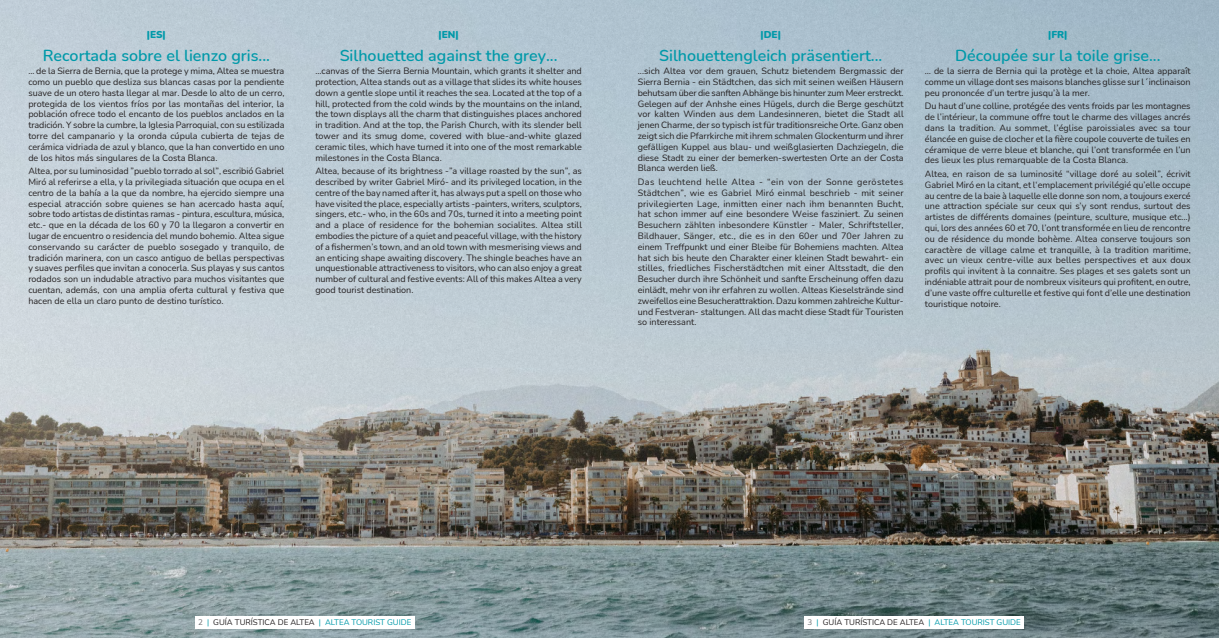
<style>
.page{position:relative;width:1219px;height:638px;background:#fff}
.page>*{position:absolute;margin:0;border:0;box-sizing:border-box;transform-origin:0 0}
.t1{font:600 16px "Nunito";color:#0099a9}
.t2{font:900 10px "Nunito";color:#0099a9}
.t3{font:9px/10.8px "Nunito";color:#231f20;text-align:justify}
.t4{font:8px "Nunito";color:#231f20}
.s1{color:#6c6d70}
.s2{color:#0099a9}
</style>
<div class="page">
<img style="left:0;top:0;width:1219px;height:638px">
<div style="left:804px;top:617px;width:220px;height:12px;background:#fff"></div>
<div style="left:195px;top:617px;width:220px;height:12px;background:#fff"></div>
<p class="t2" style="left:147px;top:28px;width:20px">|ES|</p>
<h1 class="t1" style="left:43px;top:44px;width:229px">Recortada sobre el lienzo gris...</h1>
<p class="t3" style="left:28px;top:65px;width:258px">... de la Sierra de Bernia, que la protege y mima, Altea se muestra como un pueblo que desliza sus blancas casas por la pendiente suave de un otero hasta llegar al mar. Desde lo alto de un cerro, protegida de los vientos fríos por las montañas del interior, la población ofrece todo el encanto de los pueblos anclados en la tradición. Y sobre la cumbre, la Iglesia Parroquial, con su estilizada torre del campanario y la oronda cúpula cubierta de tejas de cerámica vidriada de azul y blanco, que la han convertido en uno de los hitos más singulares de la Costa Blanca.</p>
<p class="t3" style="left:28px;top:165px;width:258px">Altea, por su luminosidad ”pueblo torrado al sol”, escribió Gabriel Miró al referirse a ella, y la privilegiada situación que ocupa en el centro de la bahía a la que da nombre, ha ejercido siempre una especial atracción sobre quienes se han acercado hasta aquí, sobre todo artistas de distintas ramas - pintura, escultura, música, etc.- que en la década de los 60 y 70 la llegaron a convertir en lugar de encuentro o residencia del mundo bohemio. Altea sigue conservando su carácter de pueblo sosegado y tranquilo, de tradición marinera, con un casco antiguo de bellas perspectivas y suaves perfiles que invitan a conocerla. Sus playas y sus cantos rodados son un indudable atractivo para muchos visitantes que cuentan, además, con una amplia oferta cultural y festiva que hacen de ella un claro punto de destino turístico.</p>
<p class="t2" style="left:439px;top:28px;width:22px">|EN|</p>
<h1 class="t1" style="left:340px;top:44px;width:219px">Silhouetted against the grey...</h1>
<p class="t3" style="left:315px;top:65px;width:268px">...canvas of the Sierra Bernia Mountain, which grants it shelter and protection, Altea stands out as a village that slides its white houses down a gentle slope until it reaches the sea. Located at the top of a hill, protected from the cold winds by the mountains on the inland, the town displays all the charm that distinguishes places anchored in tradition. And at the top, the Parish Church, with its slender bell tower and its smug dome, covered with blue-and-white glazed ceramic tiles, which have turned it into one of the most remarkable milestones in the Costa Blanca.</p>
<p class="t3" style="left:315px;top:165px;width:268px">Altea, because of its brightness -”a village roasted by the sun”, as described by writer Gabriel Miró- and its privileged location, in the centre of the bay named after it, has always put a spell on those who have visited the place, especially artists -painters, writers, sculptors, singers, etc.- who, in the 60s and 70s, turned it into a meeting point and a place of residence for the bohemian socialites. Altea still embodies the picture of a quiet and peaceful village, with the history of a fishermen’s town, and an old town with mesmerising views and an enticing shape awaiting discovery. The shingle beaches have an unquestionable attractiveness to visitors, who can also enjoy a great number of cultural and festive events: All of this makes Altea a very good tourist destination.</p>
<p class="t2" style="left:761px;top:28px;width:22px">|DE|</p>
<h1 class="t1" style="left:659px;top:44px;width:225px">Silhouettengleich präsentiert...</h1>
<p class="t3" style="left:638px;top:65px;width:267px">...sich Altea vor dem grauen, Schutz bietendem Bergmassic der Sierra Bernia - ein Städtchen, das sich mit seinen weißen Häusern behutsam über die sanften Abhänge bis hinunter zum Meer erstreckt.<br>Gelegen auf der Anhshe eines Hügels, durch die Berge geschützt vor kalten Winden aus dem Landesinneren, bietet die Stadt all jenen Charme, der so typisch ist für traditionsreiche Orte. Ganz oben zeigt sich die Pfarrkirche mit ihrem schmalen Glockenturm und ihrer gefälligen Kuppel aus blau- und weißglasierten Dachziegeln, die diese Stadt zu einer der bemerken-swertesten Orte an der Costa Blanca werden ließ.</p>
<p class="t3" style="left:638px;top:176px;width:267px">Das leuchtend helle Altea - “ein von der Sonne geröstetes Städtchen”, wie es Gabriel Miró einmal beschrieb - mit seiner privilegierten Lage, inmitten einer nach ihm benannten Bucht, hat schon immer auf eine besondere Weise fasziniert. Zu seinen Besuchern zählten inbesondere Künstler - Maler, Schriftsteller, Bildhauer, Sänger, etc., die es in den 60er und 70er Jahren zu einem Treffpunkt und einer Bleibe für Bohemiens machten. Altea hat sich bis heute den Charakter einer kleinen Stadt bewahrt- ein stilles, friedliches Fischerstädtchen mit einer Altsstadt, die den Besucher durch ihre Schönheit und sanfte Erscheinung offen dazu einlädt, mehr von ihr erfahren zu wollen. Alteas Kieselstrände sind zweifellos eine Besucherattraktion. Dazu kommen zahlreiche Kultur&shy;und Festveran- staltungen. All das macht diese Stadt für Touristen so interessant.</p>
<p class="t2" style="left:1048px;top:28px;width:21px">|FR|</p>
<h1 class="t1" style="left:955px;top:44px;width:207px">Découpée sur la toile grise...</h1>
<p class="t3" style="left:925px;top:65px;width:267px">… de la sierra de Bernia qui la protège et la choie, Altea apparaît comme un village dont ses maisons blanches glisse sur l´inclinaison peu prononcée d’un tertre jusqu’à la mer.</p>
<p class="t3" style="left:925px;top:100px;width:267px">Du haut d’une colline, protégée des vents froids par les montagnes de l’intérieur, la commune offre tout le charme des villages ancrés dans la tradition. Au sommet, l’église paroissiales avec sa tour élancée en guise de clocher et la fière coupole couverte de tuiles en céramique de verre bleue et blanche, qui l’ont transformée en l’un des lieux les plus remarquable de la Costa Blanca.</p>
<p class="t3" style="left:925px;top:168px;width:267px">Altea, en raison de sa luminosité “village doré au soleil”, écrivit Gabriel Miró en la citant, et l‘emplacement privilégié qu’elle occupe au centre de la baie à laquelle elle donne son nom, a toujours exercé une attraction spéciale sur ceux qui s’y sont rendus, surtout des artistes de différents domaines (peinture, sculture, musique etc…) qui, lors des années 60 et 70, l’ont transformée en lieu de rencontre ou de résidence du monde bohème. Altea conserve toujours son caractère de village calme et tranquille, à la tradition maritime, avec un vieux centre-ville aux belles perspectives et aux doux profils qui invitent à la connaitre. Ses plages et ses galets sont un indéniable attrait pour de nombreux visiteurs qui profitent, en outre, d’une vaste offre culturelle et festive qui font d’elle une destination touristique notoire.</p>
<p class="t4" style="left:198px;top:617px;width:215px"><span class="s1">2</span> <span class="s2">|</span> GUÍA TURÍSTICA DE ALTEA <span class="s2">| ALTEA TOURIST GUIDE</span></p>
<p class="t4" style="left:808px;top:617px;width:215px"><span class="s1">3</span> <span class="s2">|</span> GUÍA TURÍSTICA DE ALTEA <span class="s2">| ALTEA TOURIST GUIDE</span></p>
</div>
